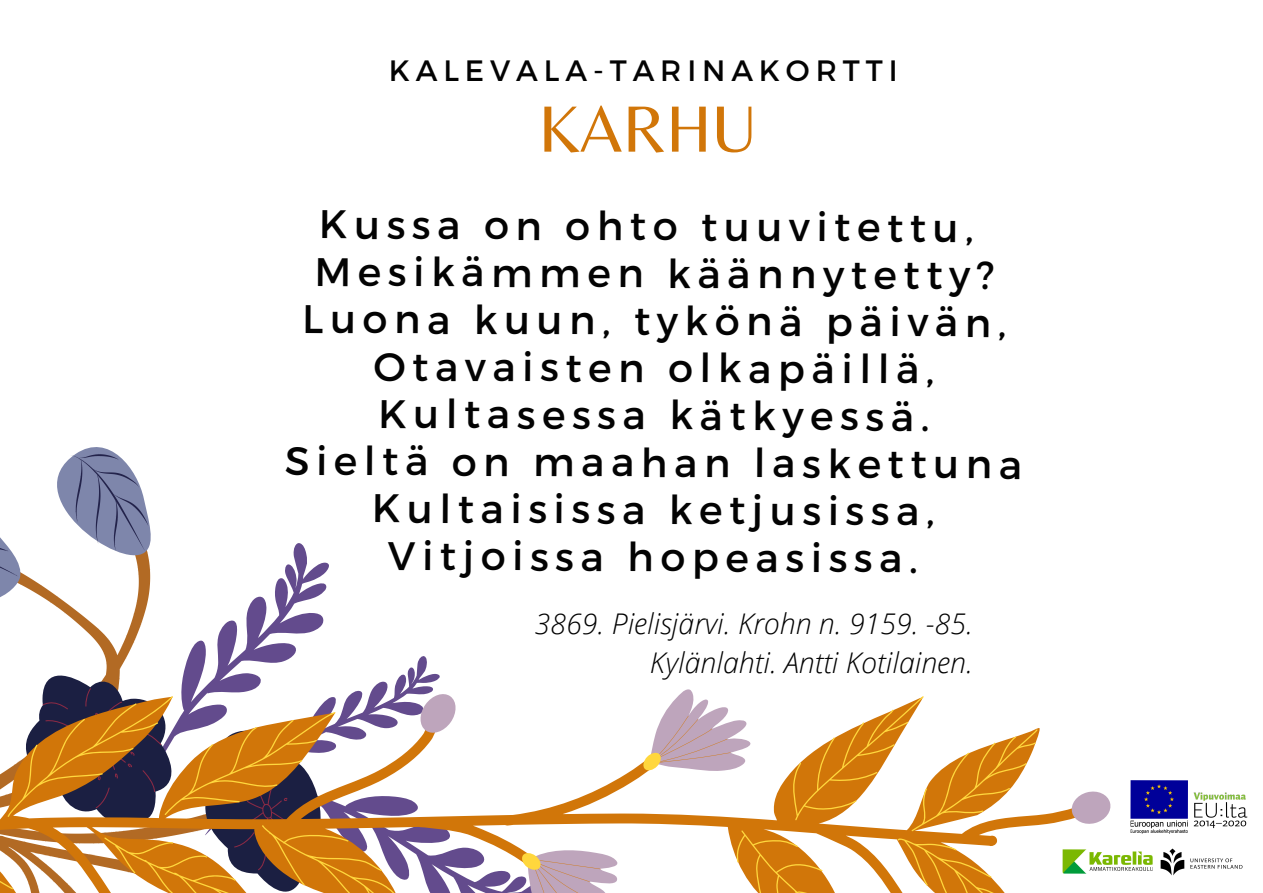
<style>
.page{position:relative;width:1263px;height:893px;background:#fff}
.page>*{position:absolute;margin:0;border:0;box-sizing:border-box;transform-origin:0 0}
.t1{font:67.95px "Belleza";color:#d17609}
.t2{font:39.83px/47.2px "Montserrat";letter-spacing:.16em;color:#030303;text-align:center}
.t3{font:29.4px "Montserrat";letter-spacing:.2em;color:#030303}
.t4{font:italic 300 28.5px/39.4px "Open Sans";color:#000;text-align:right}
</style>
<div class="page">
<svg style="left:358px;top:656px;width:82px;height:35px"></svg>
<svg style="left:0;top:454px;width:329px;height:200px"></svg>
<svg style="left:42px;top:654px;width:253px;height:42px"></svg>
<svg style="left:193px;top:691px;width:918px;height:183px"></svg>
<svg style="left:528px;top:689px;width:223px;height:7px"></svg>
<svg style="left:0;top:696px;width:1037px;height:197px"></svg>
<img style="left:1152px;top:848px;width:91px;height:28px">
<img style="left:1062px;top:849px;width:90px;height:24px">
<img style="left:1193px;top:792px;width:55px;height:37px">
<img style="left:1130px;top:780px;width:58px;height:54px">
<p class="t3" style="left:389px;top:52px;width:510px">KALEVALA-TARINAKORTTI</p>
<h1 class="t1" style="left:538px;top:89px;width:220px">KARHU</h1>
<p class="t2" style="left:285px;top:201px;width:739px">Kussa on ohto tuuvitettu,<br>Mesikämmen käännytetty?<br>Luona kuun, tykönä päivän,<br>Otavaisten olkapäillä,<br>Kultasessa kätkyessä.<br>Sieltä on maahan laskettuna<br>Kultaisissa ketjusissa,<br>Vitjoissa hopeasissa.</p>
<p class="t4" style="left:535px;top:603px;width:439px">3869. Pielisjärvi. Krohn n. 9159. -85.<br>Kylänlahti. Antti Kotilainen.</p>
</div>
